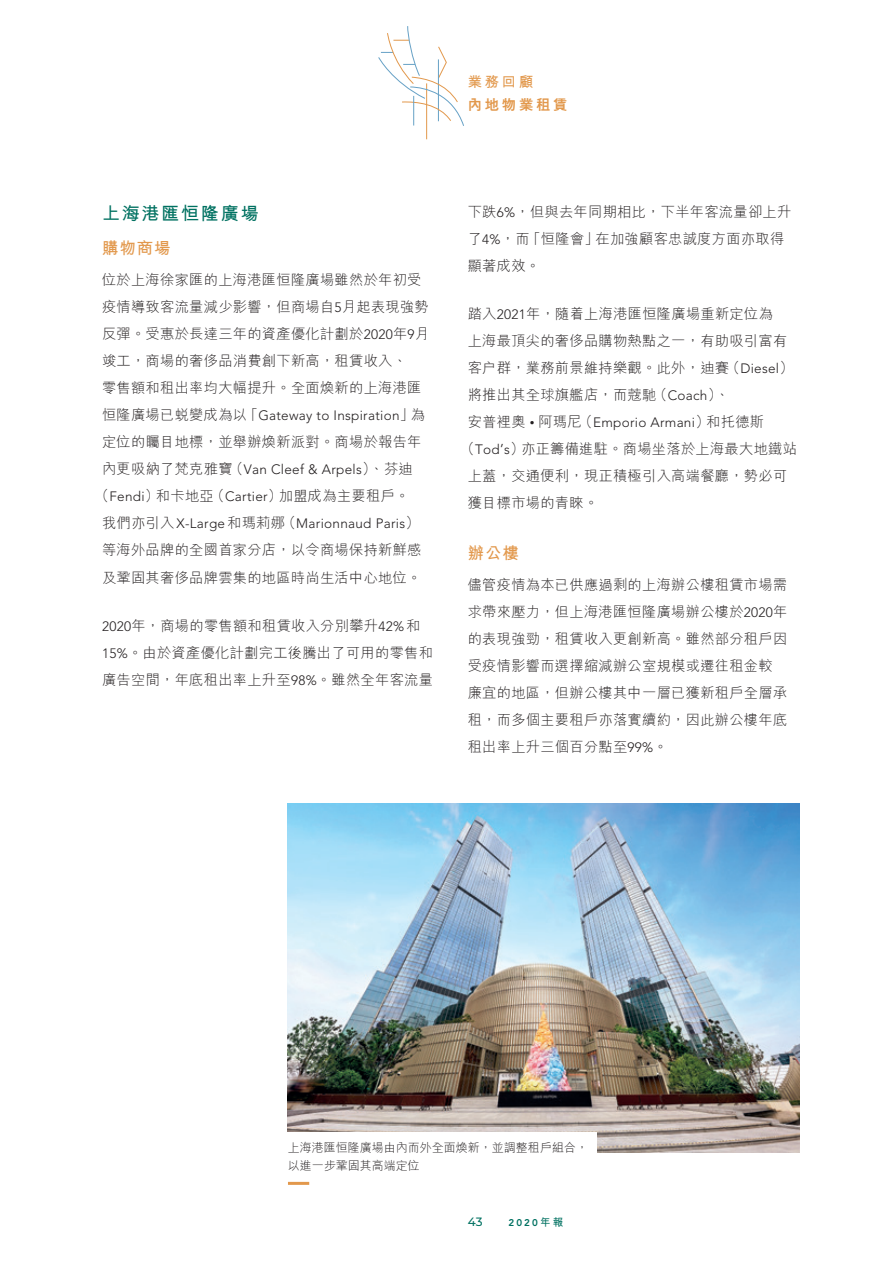
<style>
.page{position:relative;width:893px;height:1263px;background:#fff}
.page>*{position:absolute;margin:0;border:0;box-sizing:border-box;transform-origin:0 0}
.t1{font:700 18px "M Hei HK";letter-spacing:.1em;color:#007161}
.t2{font:700 16.5px "M Hei HK";letter-spacing:.05em;color:#e2984c}
.t3{font:300 14.25px/27px "M Hei HK";letter-spacing:.02em;color:#231f20}
.t4{font:800 14.25px "M Hei HK";letter-spacing:.2em;color:#e2984c}
.t5{font:700 14.25px "M Hei HK";color:#e2984c}
.t6{font:300 13.5px "Avenir LT Std";letter-spacing:.02em;color:#231f20}
.t7{font:300 12px/18px "M Hei HK";color:#231f20}
.t8{font:500 12px "Montserrat";color:#007161}
.t9{font:800 9.75px "Avenir LT Std";color:#007161}
.s1{font-family:"Avenir LT Std";font-size:13.5px}
.s2{font-family:"M Hei HK";font-size:14.25px}
.s3{font-family:"Avenir LT Std";font-size:9.45px}
.s4{font-family:"Avenir LT Std"}
.s5{font-family:"M Hei HK";font-weight:700;font-size:10.5px}
</style>
<div class="page">
<hr style="left:426px;top:83px;width:1px;height:56px;background:#e2984c">
<svg style="left:378px;top:26px;width:86px;height:101px"></svg>
<hr style="left:413px;top:96px;width:1px;height:30px;background:#66a1c6">
<img style="left:288px;top:804px;width:511px;height:348px">
<div style="left:279px;top:1132px;width:318px;height:47px;background:#fff"></div>
<hr style="left:288px;top:1182px;width:21px;height:3px;background:#e2984c">
<p class="t5" style="left:468px;top:72px;width:67px">業務回顧</p>
<p class="t4" style="left:468px;top:97px;width:101px">內地物業租賃</p>
<p class="t1" style="left:102px;top:200px;width:158px">上海港匯恒隆廣場</p>
<p class="t2" style="left:102px;top:236px;width:70px">購物商場</p>
<p class="t3" style="left:102px;top:266px;width:329px">位於上海徐家匯的上海港匯恒隆廣場雖然於年初受疫情導致客流量減少影響，但商場自<span class="s1">5</span>月起表現強勢反彈。受惠於長達三年的資產優化計劃於<span class="s1">2020</span>年<span class="s1">9</span>月竣工，商場的奢侈品消費創下新高，租賃收入、<br>零售額和租出率均大幅提升。全面煥新的上海港匯</p>
<p class="t6" style="left:102px;top:408px;width:325px"><span class="s2">恒隆廣場已蛻變成為以「</span>Gateway to Inspiration<span class="s2">」為</span></p>
<p class="t3" style="left:102px;top:428px;width:321px">定位的矚目地標，並舉辦煥新派對。商場於報告年</p>
<p class="t6" style="left:102px;top:462px;width:312px"><span class="s2">內更吸納了梵克雅寶（</span>Van Cleef &amp; Arpels<span class="s2">）、芬迪</span></p>
<p class="t3" style="left:95px;top:482px;width:316px">（<span class="s1">Fendi</span>）和卡地亞（<span class="s1">Cartier</span>）加盟成為主要租戶。</p>
<p class="t6" style="left:102px;top:516px;width:319px"><span class="s2">我們亦引入</span>X-Large<span class="s2">和瑪莉娜（</span>Marionnaud Paris<span class="s2">）</span></p>
<p class="t3" style="left:102px;top:536px;width:321px">等海外品牌的全國首家分店，以令商場保持新鮮感及鞏固其奢侈品牌雲集的地區時尚生活中心地位。</p>
<p class="t3" style="left:102px;top:612px;width:332px"><span class="s1">2020</span>年，商場的零售額和租賃收入分別攀升<span class="s1">42%</span>和<br><span class="s1">15%</span>。由於資產優化計劃完工後騰出了可用的零售和廣告空間，年底租出率上升至<span class="s1">98%</span>。雖然全年客流量</p>
<p class="t3" style="left:468px;top:198px;width:325px">下跌<span class="s1">6%</span>，但與去年同期相比，下半年客流量卻上升了<span class="s1">4%</span>，而「恒隆會」在加強顧客忠誠度方面亦取得顯著成效。</p>
<p class="t3" style="left:468px;top:300px;width:307px">踏入<span class="s1">2021</span>年，隨着上海港匯恒隆廣場重新定位為</p>
<p class="t3" style="left:468px;top:327px;width:321px">上海最頂尖的奢侈品購物熱點之一，有助吸引富有</p>
<p class="t3" style="left:468px;top:354px;width:327px">客户群，業務前景維持樂觀。此外，迪賽（<span class="s1">Diesel</span>）</p>
<p class="t3" style="left:468px;top:381px;width:263px">將推出其全球旗艦店，而蔻馳（<span class="s1">Coach</span>）、</p>
<p class="t3" style="left:468px;top:408px;width:298px">安普裡奧 <span class="s3">•</span> 阿瑪尼（<span class="s1">Emporio Armani</span>）和托德斯</p>
<p class="t3" style="left:461px;top:435px;width:338px">（<span class="s1">Tod</span><span class="s4">’</span><span class="s1">s</span>）亦正籌備進駐。商場坐落於上海最大地鐵站</p>
<p class="t3" style="left:468px;top:462px;width:321px">上蓋，交通便利，現正積極引入高端餐廳，勢必可</p>
<p class="t3" style="left:468px;top:489px;width:132px">獲目標市場的青睞。</p>
<p class="t2" style="left:468px;top:541px;width:53px">辦公樓</p>
<p class="t3" style="left:468px;top:571px;width:321px">儘管疫情為本已供應過剩的上海辦公樓租賃市場需求帶來壓力，但上海港匯恒隆廣場辦公樓於<span class="s1">2020</span>年的表現強勁，租賃收入更創新高。雖然部分租戶因受疫情影響而選擇縮減辦公室規模或遷往租金較廉宜的地區，但辦公樓其中一層已獲新租戶全層承租，而多個主要租戶亦落實續約，因此辦公樓年底租出率上升三個百分點至<span class="s1">99%</span>。</p>
<p class="t7" style="left:288px;top:1138px;width:301px">上海港匯恒隆廣場由內而外全面煥新，並調整租戶組合，以進一步鞏固其高端定位</p>
<p class="t8" style="left:468px;top:1214px;width:17px">43</p>
<p class="t9" style="left:509px;top:1217px;width:56px">2020<span class="s5">年報</span></p>
</div>
